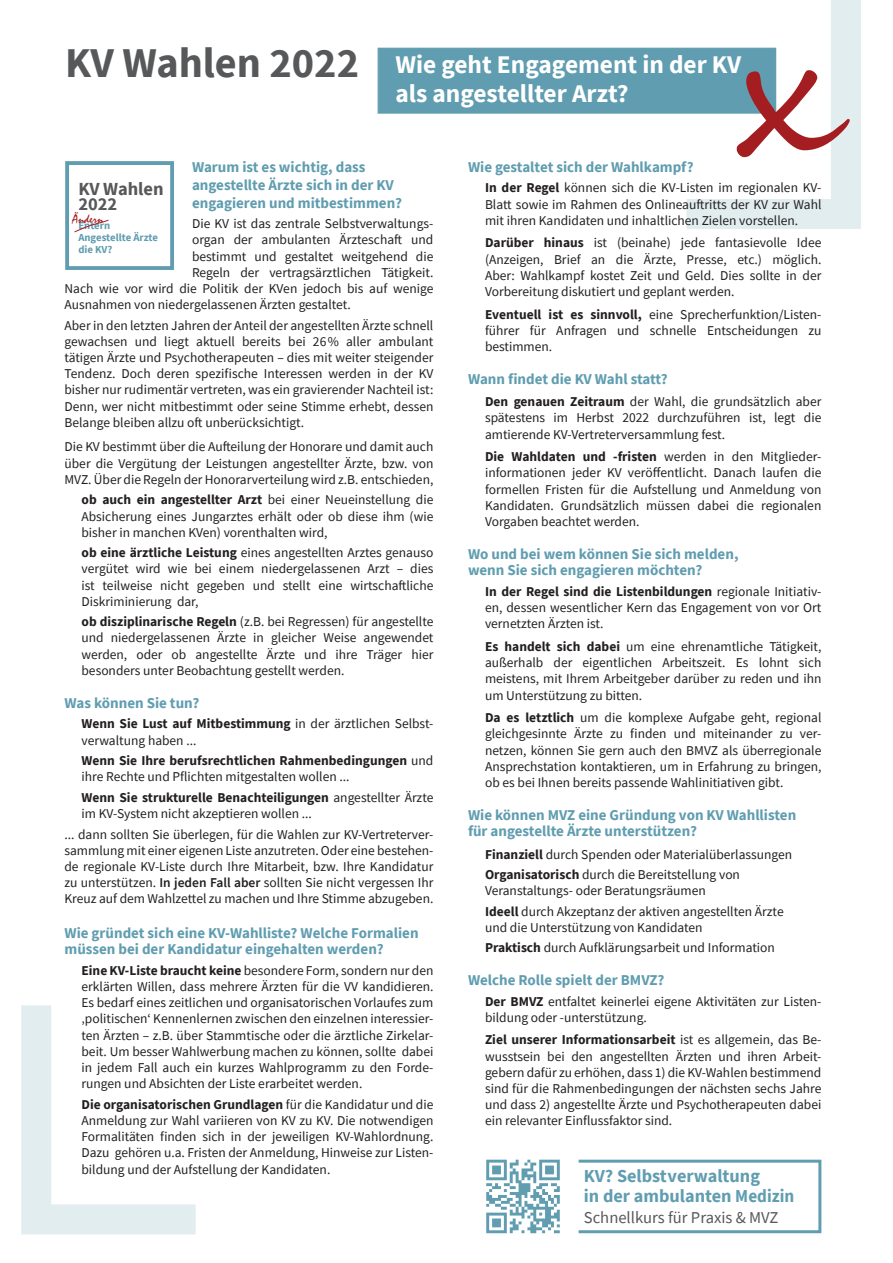
<style>
.page{position:relative;width:893px;height:1263px;background:#fff}
.page>*{position:absolute;margin:0;border:0;box-sizing:border-box;transform-origin:0 0}
.t1{font:700 42.3px "Source Sans Pro";color:#57585a}
.t2{font:700 25.35px "Source Sans Pro";color:#fff}
.t3{font:700 18.45px "Source Sans Pro";color:#57585a}
.t4{font:700 18.3px/20px "Source Sans Pro";color:#609db0}
.t5{font:16.65px "Source Sans Pro";color:#57585a}
.t6{font:700 15px/16.5px "Source Sans Pro";color:#609db0}
.t7{font:13.5px/16.2px "Source Sans Pro";color:#231f20;text-align:justify}
.t8{font:13.05px "Mistral";color:#a41e21}
.t9{font:700 10.65px "Source Sans Pro";color:#609db0}
.s1{font-weight:700}
.s2{font-weight:600}
</style>
<div class="page">
<div style="left:577px;top:1160px;width:244px;height:73px;border:3px solid #609db0"></div>
<svg style="left:21px;top:1005px;width:175px;height:230px"></svg>
<svg style="left:657px;top:0;width:204px;height:229px"></svg>
<div style="left:378px;top:48px;width:398px;height:66px;background:#609db0;border:1px solid #609db0"></div>
<svg style="left:737px;top:70px;width:113px;height:87px"></svg>
<div style="left:65px;top:161px;width:109px;height:109px;border:4px solid #609db0"></div>
<svg style="left:74px;top:219px;width:35px;height:14px"></svg>
<svg style="left:486px;top:1160px;width:74px;height:73px"></svg>
<p class="t1" style="left:65px;top:35px;width:295px">KV Wahlen 2022</p>
<p class="t2" style="left:395px;top:47px;width:347px">Wie geht Engagement in der KV</p>
<p class="t2" style="left:395px;top:77px;width:235px">als angestellter Arzt?</p>
<p class="t6" style="left:192px;top:157px;width:211px;line-height:18px">Warum ist es wichtig, dass angestellte Ärzte sich in der KV engagieren und mitbestimmen?</p>
<p class="t7" style="left:192px;top:215px;width:243px">Die KV ist das zentrale Selbstverwaltungs&shy;organ der ambulanten Ärzteschaft und bestimmt und gestaltet weitgehend die Regeln der vertragsärztlichen Tätigkeit.</p>
<p class="t7" style="left:64px;top:280px;width:370px">Nach wie vor wird die Politik der KVen jedoch bis auf wenige<br>Ausnahmen von niedergelassenen Ärzten gestaltet.</p>
<p class="t7" style="left:64px;top:317px;width:370px">Aber in den letzten Jahren der Anteil der angestellten Ärzte schnell gewachsen und liegt aktuell bereits bei 26% aller ambulant tätigen Ärzte und Psychotherapeuten – dies mit weiter steigender Tendenz. Doch deren spezifische Interessen werden in der KV bisher nur rudimentär vertreten, was ein gravierender Nachteil ist:<br>Denn, wer nicht mitbestimmt oder seine Stimme erhebt, dessen Belange bleiben allzu oft unberücksichtigt.</p>
<p class="t7" style="left:64px;top:439px;width:370px">Die KV bestimmt über die Aufteilung der Honorare und damit auch über die Vergütung der Leistungen angestellter Ärzte, bzw. von MVZ. Über die Regeln der Honorarverteilung wird z.B. entschieden,</p>
<p class="t7" style="left:82px;top:492px;width:353px"><span class="s1">ob auch ein angestellter Arzt</span> bei einer Neueinstellung die Absicherung eines Jungarztes erhält oder ob diese ihm (wie bisher in manchen KVen) vorenthalten wird,</p>
<p class="t7" style="left:82px;top:544px;width:353px"><span class="s1">ob eine ärztliche Leistung</span> eines angestellten Arztes genauso vergütet wird wie bei einem niedergelassenen Arzt – dies ist teilweise nicht gegeben und stellt eine wirtschaftliche Diskriminierung dar,</p>
<p class="t7" style="left:82px;top:614px;width:353px"><span class="s1">ob disziplinarische Regeln</span> (z.B. bei Regressen) für angestellte und niedergelassenen Ärzte in gleicher Weise angewendet werden, oder ob angestellte Ärzte und ihre Träger hier besonders unter Beobachtung gestellt werden.</p>
<p class="t6" style="left:64px;top:694px;width:136px">Was können Sie tun?</p>
<p class="t7" style="left:82px;top:715px;width:353px"><span class="s1">Wenn Sie Lust auf Mitbestimmung</span> in der ärztlichen Selbst&shy;verwaltung haben ...</p>
<p class="t7" style="left:82px;top:753px;width:353px"><span class="s1">Wenn Sie Ihre berufsrechtlichen Rahmenbedingungen</span> und ihre Rechte und Pflichten mitgestalten wollen ...</p>
<p class="t7" style="left:82px;top:789px;width:353px"><span class="s1">Wenn Sie strukturelle Benachteiligungen</span> angestellter Ärzte im KV-System nicht akzeptieren wollen ...</p>
<p class="t7" style="left:64px;top:826px;width:370px">... dann sollten Sie überlegen, für die Wahlen zur KV-Vertreterver&shy;sammlung mit einer eigenen Liste anzutreten. Oder eine bestehen&shy;de regionale KV-Liste durch Ihre Mitarbeit, bzw. Ihre Kandidatur zu unterstützen. <span class="s2">In jeden Fall aber</span> sollten Sie nicht vergessen Ihr Kreuz auf dem Wahlzettel zu machen und Ihre Stimme abzugeben.</p>
<p class="t6" style="left:64px;top:924px;width:356px">Wie gründet sich eine KV-Wahlliste? Welche Formalien müssen bei der Kandidatur eingehalten werden?</p>
<p class="t7" style="left:82px;top:962px;width:353px"><span class="s1">Eine KV-Liste braucht keine</span> besondere Form, sondern nur den erklärten Willen, dass mehrere Ärzten für die VV kandidieren.<br>Es bedarf eines zeitlichen und organisatorischen Vorlaufes zum ‚politischen‘ Kennenlernen zwischen den einzelnen interessier&shy;ten Ärzten – z.B. über Stammtische oder die ärztliche Zirkelar&shy;beit. Um besser Wahlwerbung machen zu können, sollte dabei in jedem Fall auch ein kurzes Wahlprogramm zu den Forde&shy;rungen und Absichten der Liste erarbeitet werden.</p>
<p class="t7" style="left:82px;top:1096px;width:353px"><span class="s1">Die organisatorischen Grundlagen</span> für die Kandidatur und die Anmeldung zur Wahl variieren von KV zu KV. Die notwendigen Formalitäten finden sich in der jeweiligen KV-Wahlordnung.<br>Dazu gehören u.a. Fristen der Anmeldung, Hinweise zur Listen&shy;bildung und der Aufstellung der Kandidaten.</p>
<p class="t3" style="left:78px;top:176px;width:87px">KV Wahlen</p>
<p class="t3" style="left:78px;top:191px;width:40px">2022</p>
<p class="t9" style="left:78px;top:218px;width:33px">Entern</p>
<p class="t9" style="left:78px;top:230px;width:81px">Angestellte Ärzte</p>
<p class="t9" style="left:78px;top:243px;width:36px">die KV?</p>
<p class="t8" style="left:72px;top:211px;width:32px">Ändern</p>
<p class="t6" style="left:468px;top:158px;width:227px">Wie gestaltet sich der Wahlkampf?</p>
<p class="t7" style="left:485px;top:180px;width:338px"><span class="s1">In der Regel</span> können sich die KV-Listen im regionalen KV-Blatt sowie im Rahmen des Onlineauftritts der KV zur Wahl mit ihren Kandidaten und inhaltlichen Zielen vorstellen.</p>
<p class="t7" style="left:485px;top:235px;width:338px"><span class="s1">Darüber hinaus</span> ist (beinahe) jede fantasievolle Idee (Anzeigen, Brief an die Ärzte, Presse, etc.) möglich.<br>Aber: Wahlkampf kostet Zeit und Geld. Dies sollte in der Vorbereitung diskutiert und geplant werden.</p>
<p class="t7" style="left:485px;top:306px;width:338px"><span class="s1">Eventuell ist es sinnvoll,</span> eine Sprecherfunktion/Listen&shy;führer für Anfragen und schnelle Entscheidungen zu bestimmen.</p>
<p class="t6" style="left:468px;top:370px;width:201px">Wann findet die KV Wahl statt?</p>
<p class="t7" style="left:485px;top:393px;width:338px"><span class="s1">Den genauen Zeitraum</span> der Wahl, die grundsätzlich aber spätestens im Herbst 2022 durchzuführen ist, legt die amtierende KV-Vertreterversammlung fest.</p>
<p class="t7" style="left:485px;top:448px;width:338px"><span class="s1">Die Wahldaten und -fristen</span> werden in den Mitglieder&shy;informationen jeder KV veröffentlicht. Danach laufen die formellen Fristen für die Aufstellung und Anmeldung von Kandidaten. Grundsätzlich müssen dabei die regionalen Vorgaben beachtet werden.</p>
<p class="t6" style="left:468px;top:545px;width:272px">Wo und bei wem können Sie sich melden, wenn Sie sich engagieren möchten?</p>
<p class="t7" style="left:485px;top:583px;width:338px"><span class="s1">In der Regel sind die Listenbildungen</span> regionale Initiativ&shy;en, dessen wesentlicher Kern das Engagement von vor Ort vernetzten Ärzten ist.</p>
<p class="t7" style="left:485px;top:638px;width:338px"><span class="s1">Es handelt sich dabei</span> um eine ehrenamtliche Tätigkeit, außerhalb der eigentlichen Arbeitszeit. Es lohnt sich meistens, mit Ihrem Arbeitgeber darüber zu reden und ihn um Unterstützung zu bitten.</p>
<p class="t7" style="left:485px;top:709px;width:338px"><span class="s1">Da es letztlich</span> um die komplexe Aufgabe geht, regional gleichgesinnte Ärzte zu finden und miteinander zu ver&shy;netzen, können Sie gern auch den BMVZ als überregionale Ansprechstation kontaktieren, um in Erfahrung zu bringen, ob es bei Ihnen bereits passende Wahlinitiativen gibt.</p>
<p class="t6" style="left:468px;top:806px;width:330px">Wie können MVZ eine Gründung von KV Wahllisten für angestellte Ärzte unterstützen?</p>
<p class="t7" style="left:485px;top:846px;width:309px"><span class="s1">Finanziell</span> durch Spenden oder Materialüberlassungen</p>
<p class="t7" style="left:485px;top:866px;width:257px"><span class="s1">Organisatorisch</span> durch die Bereitstellung von<br>Veranstaltungs- oder Beratungsräumen</p>
<p class="t7" style="left:485px;top:903px;width:300px"><span class="s1">Ideell</span> durch Akzeptanz der aktiven angestellten Ärzte und die Unterstützung von Kandidaten</p>
<p class="t7" style="left:485px;top:940px;width:291px"><span class="s1">Praktisch</span> durch Aufklärungsarbeit und Information</p>
<p class="t6" style="left:468px;top:972px;width:198px">Welche Rolle spielt der BMVZ?</p>
<p class="t7" style="left:485px;top:993px;width:338px"><span class="s1">Der BMVZ</span> entfaltet keinerlei eigene Aktivitäten zur Listen&shy;bildung oder -unterstützung.</p>
<p class="t7" style="left:485px;top:1032px;width:338px"><span class="s1">Ziel unserer Informationsarbeit</span> ist es allgemein, das Be&shy;wusstsein bei den angestellten Ärzten und ihren Arbeit&shy;gebern dafür zu erhöhen, dass 1) die KV-Wahlen bestimmend sind für die Rahmenbedingungen der nächsten sechs Jahre und dass 2) angestellte Ärzte und Psychotherapeuten dabei ein relevanter Einflussfaktor sind.</p>
<p class="t4" style="left:584px;top:1166px;width:212px">KV? Selbstverwaltung<br>in der ambulanten Medizin</p>
<p class="t5" style="left:584px;top:1207px;width:196px">Schnellkurs für Praxis &amp; MVZ</p>
</div>
